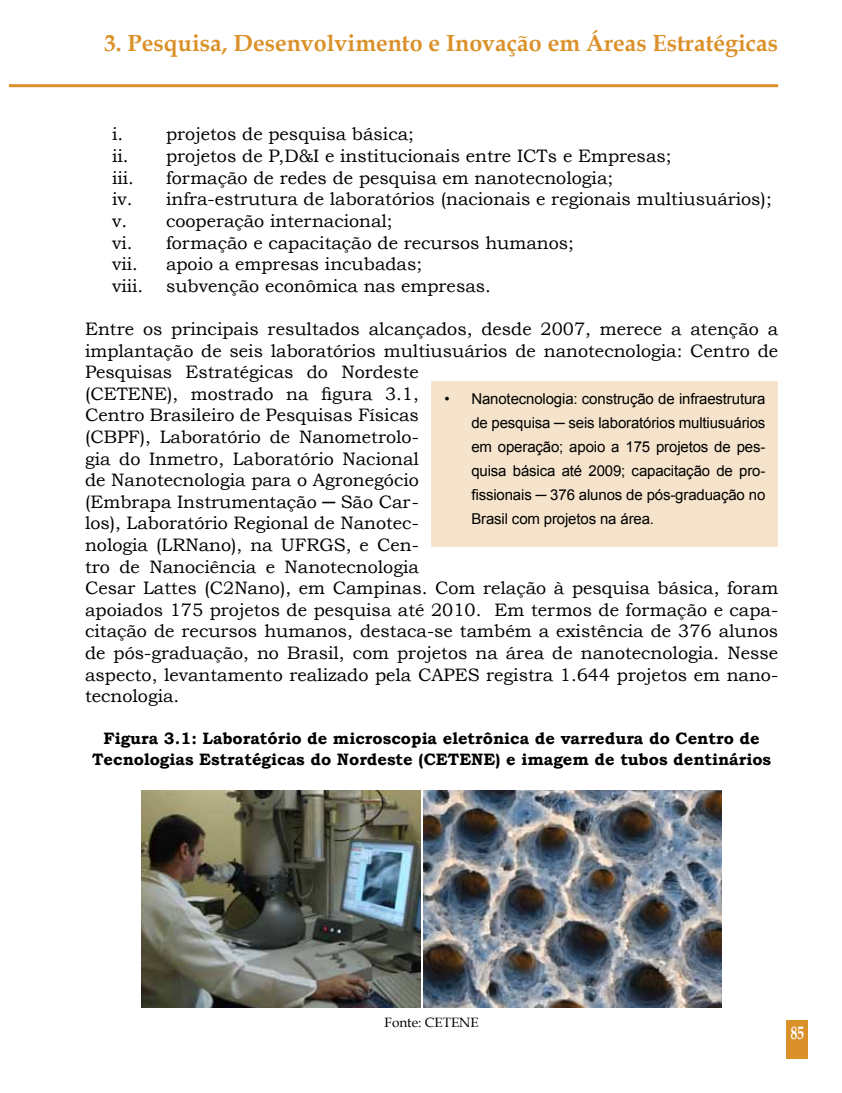
<style>
.page{position:relative;width:842px;height:1093px;background:#fff}
.page>*{position:absolute;margin:0;border:0;box-sizing:border-box;transform-origin:0 0}
.t1{font:700 23.25px "Book Antiqua";color:#db9129}
.t2{font:18px/21.6px "Bookman Old Style";color:#000}
.t3{font:700 18px "Book Antiqua";color:#fff;scale:.75 1}
.t4{font:700 16.5px/21.6px "Bookman Old Style";color:#000;text-align:center}
.t5{font:15px/24px "Arial";letter-spacing:-.01em;color:#000;text-align:justify}
.t6{font:13.5px "Book Antiqua";color:#000}
.s1{font-family:"Arial"}
</style>
<div class="page">
<div style="left:787px;top:1020px;width:21px;height:39px;background:#db9129"></div>
<hr style="left:10px;top:84px;width:767px;height:3px;background:#db9129">
<img style="left:142px;top:790px;width:279px;height:218px">
<img style="left:423px;top:790px;width:299px;height:218px">
<div style="left:432px;top:381px;width:346px;height:165px;background:#f6e3cb"></div>
<p class="t1" style="left:104px;top:29px;width:675px">3. Pesquisa, Desenvolvimento e Inovação em Áreas Estratégicas</p>
<p class="t2" style="left:112px;top:124px;width:561px">i. projetos de pesquisa básica;<br>ii. projetos de P,D&amp;I e institucionais entre ICTs e Empresas; iii.</p>
<p class="t2" style="left:112px;top:167px;width:661px;text-indent:54px">formação de redes de pesquisa em nanotecnologia;<br>iv. infra-estrutura de laboratórios (nacionais e regionais multiusuários); v. cooperação internacional;<br>vi. formação e capacitação de recursos humanos;<br>vii.</p>
<p class="t2" style="left:166px;top:253px;width:258px">apoio a empresas incubadas;</p>
<p class="t2" style="left:112px;top:275px;width:33px">viii.</p>
<p class="t2" style="left:166px;top:275px;width:326px">subvenção econômica nas empresas.</p>
<p class="t2" style="left:85px;top:318px;width:695px">Entre os principais resultados alcançados, desde 2007, merece a atenção a implantação de seis laboratórios multiusuários de nanotecnologia: Centro de Pesquisas Estratégicas do Nordeste<br>(CETENE), mostrado na figura 3.1,<br>Centro Brasileiro de Pesquisas Físicas<br>(CBPF), Laboratório de Nanometrolo-<br>gia do Inmetro, Laboratório Nacional<br>de Nanotecnologia para o Agronegócio<br>(Embrapa Instrumentação <span class="s1">─</span> São Car-<br>los), Laboratório Regional de Nanotec-<br>nologia (LRNano), na UFRGS, e Cen-<br>tro de Nanociência e Nanotecnologia<br>Cesar Lattes (C2Nano), em Campinas. Com relação à pesquisa básica, foram apoiados 175 projetos de pesquisa até 2010. Em termos de formação e capa&shy;citação de recursos humanos, destaca-se também a existência de 376 alunos de pós-graduação, no Brasil, com projetos na área de nanotecnologia. Nesse aspecto, levantamento realizado pela CAPES registra 1.644 projetos em nano&shy;tecnologia.</p>
<p class="t4" style="left:92px;top:727px;width:681px">Figura 3.1: Laboratório de microscopia eletrônica de varredura do Centro de<br>Tecnologias Estratégicas do Nordeste (CETENE) e imagem de tubos dentinários</p>
<p class="t5" style="left:471px;top:387px;width:296px;text-indent:-27px">• Nanotecnologia: construção de infraestrutura de pesquisa ─ seis laboratórios multiusuários em operação; apoio a 175 projetos de pes&shy;quisa básica até 2009; capacitação de pro&shy;fissionais ─ 376 alunos de pós-graduação no Brasil com projetos na área.</p>
<p class="t6" style="left:384px;top:1014px;width:96px">Fonte: CETENE</p>
<p class="t3" style="left:791px;top:1023px;width:19px">85</p>
</div>
